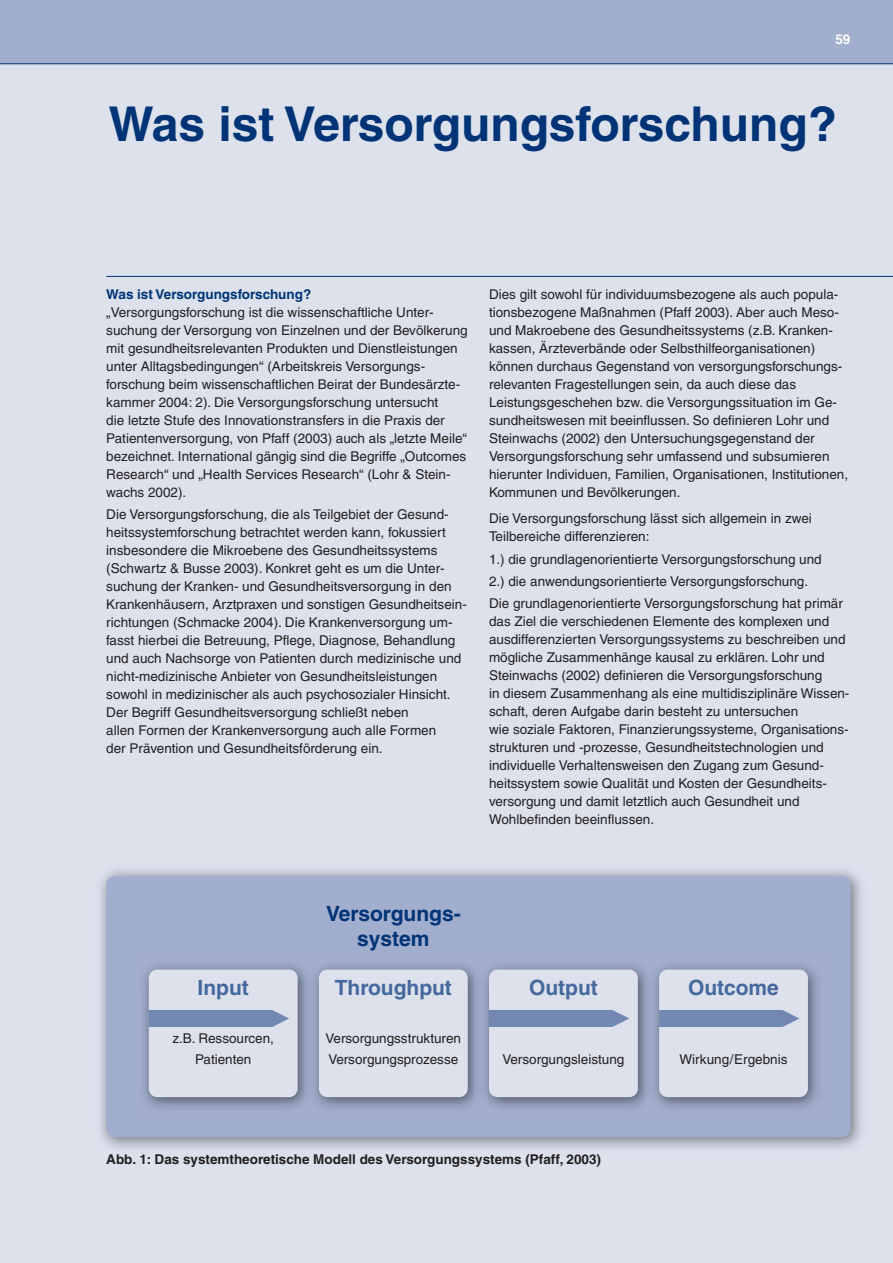
<style>
.page{position:relative;width:893px;height:1263px;background:#dce1ec}
.page>*{position:absolute;margin:0;border:0;box-sizing:border-box;transform-origin:0 0}
.t1{font:700 48px "Helvetica";color:#003476}
.t2{font:700 21px "Helvetica";color:#46689c}
.t3{font:700 21px/25.2px "Helvetica";color:#003476;text-align:center}
.t4{font:13.5px/18px "Helvetica";color:#231f20}
.t5{font:700 13.5px "Helvetica";color:#231f20}
.t6{font:700 13.5px "Helvetica";color:#003476}
.t7{font:700 13.5px "Helvetica";color:#fff}
</style>
<div class="page">
<div style="left:0;top:0;width:893px;height:64px;background:#a2aecd"></div>
<hr style="left:0;top:64px;width:893px;height:1px;background:#003476">
<img style="left:100px;top:869px;width:762px;height:280px">
<div style="left:106px;top:876px;width:744px;height:261px;background:#a2aecd;border-radius:9px"></div>
<img style="left:143px;top:964px;width:675px;height:145px">
<div style="left:319px;top:969px;width:149px;height:128px;background:#dce1ec;border-radius:9px"></div>
<div style="left:489px;top:969px;width:149px;height:128px;background:#dce1ec;border-radius:9px"></div>
<div style="left:659px;top:969px;width:149px;height:128px;background:#dce1ec;border-radius:9px"></div>
<div style="left:149px;top:969px;width:149px;height:128px;background:#dce1ec;border-radius:9px"></div>
<div style="left:149px;top:1010px;width:140px;height:17px;background:#7287b1"></div>
<div style="left:489px;top:1010px;width:140px;height:17px;background:#7287b1"></div>
<svg style="left:659px;top:1010px;width:140px;height:17px;background:#788cb4"></svg>
<hr style="left:106px;top:276px;width:787px;height:1px;background:#003476">
<p class="t7" style="left:835px;top:34px;width:16px">59</p>
<h1 class="t1" style="left:108px;top:106px;width:730px">Was ist Versorgungsforschung?</h1>
<p class="t6" style="left:106px;top:289px;width:206px">Was ist Versorgungsforschung?</p>
<p class="t4" style="left:106px;top:304px;width:363px">„Versorgungsforschung ist die wissenschaftliche Unter&shy;suchung der Versorgung von Einzelnen und der Bevölkerung mit gesundheitsrelevanten Produkten und Dienstleistungen unter Alltagsbedingungen“ (Arbeitskreis Versorgungs&shy;forschung beim wissenschaftlichen Beirat der Bundesärzte&shy;kammer 2004: 2). Die Versorgungsforschung untersucht<br>die letzte Stufe des Innovationstransfers in die Praxis der Patientenversorgung, von Pfaff (2003) auch als „letzte Meile“ bezeichnet. International gängig sind die Begriffe „Outcomes Research“ und „Health Services Research“ (Lohr &amp; Stein&shy;wachs 2002).</p>
<p class="t4" style="left:106px;top:507px;width:362px">Die Versorgungsforschung, die als Teilgebiet der Gesund&shy;heitssystemforschung betrachtet werden kann, fokussiert insbesondere die Mikroebene des Gesundheitssystems (Schwartz &amp; Busse 2003). Konkret geht es um die Unter&shy;suchung der Kranken- und Gesundheitsversorgung in den Krankenhäusern, Arztpraxen und sonstigen Gesundheitsein&shy;richtungen (Schmacke 2004). Die Krankenversorgung um&shy;fasst hierbei die Betreuung, Pflege, Diagnose, Behandlung und auch Nachsorge von Patienten durch medizinische und nicht-medizinische Anbieter von Gesundheitsleistungen sowohl in medizinischer als auch psychosozialer Hinsicht.<br>Der Begriff Gesundheitsversorgung schließt neben<br>allen Formen der Krankenversorgung auch alle Formen<br>der Prävention und Gesundheitsförderung ein.</p>
<p class="t4" style="left:489px;top:286px;width:361px">Dies gilt sowohl für individuumsbezogene als auch popula&shy;tionsbezogene Maßnahmen (Pfaff 2003). Aber auch Meso&shy;und Makroebene des Gesundheitssystems (z.B. Kranken&shy;kassen, Ärzteverbände oder Selbsthilfeorganisationen) können durchaus Gegenstand von versorgungsforschungs&shy;relevanten Fragestellungen sein, da auch diese das Leistungsgeschehen bzw. die Versorgungssituation im Ge&shy;sundheitswesen mit beeinflussen. So definieren Lohr und Steinwachs (2002) den Untersuchungsgegenstand der Versorgungsforschung sehr umfassend und subsumieren hierunter Individuen, Familien, Organisationen, Institutionen, Kommunen und Bevölkerungen.</p>
<p class="t4" style="left:489px;top:511px;width:324px">Die Versorgungsforschung lässt sich allgemein in zwei<br>Teilbereiche differenzieren:</p>
<p class="t4" style="left:489px;top:549px;width:355px;line-height:22.2px">1.) die grundlagenorientierte Versorgungsforschung und<br>2.) die anwendungsorientierte Versorgungsforschung.<br>Die grundlagenorientierte Versorgungsforschung hat primär</p>
<p class="t4" style="left:489px;top:614px;width:362px">das Ziel die verschiedenen Elemente des komplexen und ausdifferenzierten Versorgungssystems zu beschreiben und mögliche Zusammenhänge kausal zu erklären. Lohr und Steinwachs (2002) definieren die Versorgungsforschung<br>in diesem Zusammenhang als eine multidisziplinäre Wissen&shy;schaft, deren Aufgabe darin besteht zu untersuchen<br>wie soziale Faktoren, Finanzierungssysteme, Organisations&shy;strukturen und -prozesse, Gesundheitstechnologien und individuelle Verhaltensweisen den Zugang zum Gesund&shy;heitssystem sowie Qualität und Kosten der Gesundheits&shy;versorgung und damit letztlich auch Gesundheit und Wohlbefinden beeinflussen.</p>
<h2 class="t3" style="left:326px;top:903px;width:136px">Versorgungs&shy;system</h2>
<h2 class="t2" style="left:198px;top:980px;width:53px">Input</h2>
<h2 class="t2" style="left:335px;top:980px;width:119px">Throughput</h2>
<h2 class="t2" style="left:529px;top:980px;width:70px">Output</h2>
<h2 class="t2" style="left:688px;top:980px;width:92px">Outcome</h2>
<p class="t4" style="left:172px;top:1029px;width:103px;line-height:21px;text-align:center">z.B. Ressourcen,<br>Patienten</p>
<p class="t4" style="left:326px;top:1029px;width:137px;line-height:21px">Versorgungsstrukturen<br>Versorgungsprozesse</p>
<p class="t4" style="left:502px;top:1051px;width:123px">Versorgungsleistung</p>
<p class="t4" style="left:679px;top:1051px;width:109px">Wirkung/Ergebnis</p>
<p class="t5" style="left:106px;top:1154px;width:496px">Abb. 1: Das systemtheoretische Modell des Versorgungssystems (Pfaff, 2003)</p>
</div>
